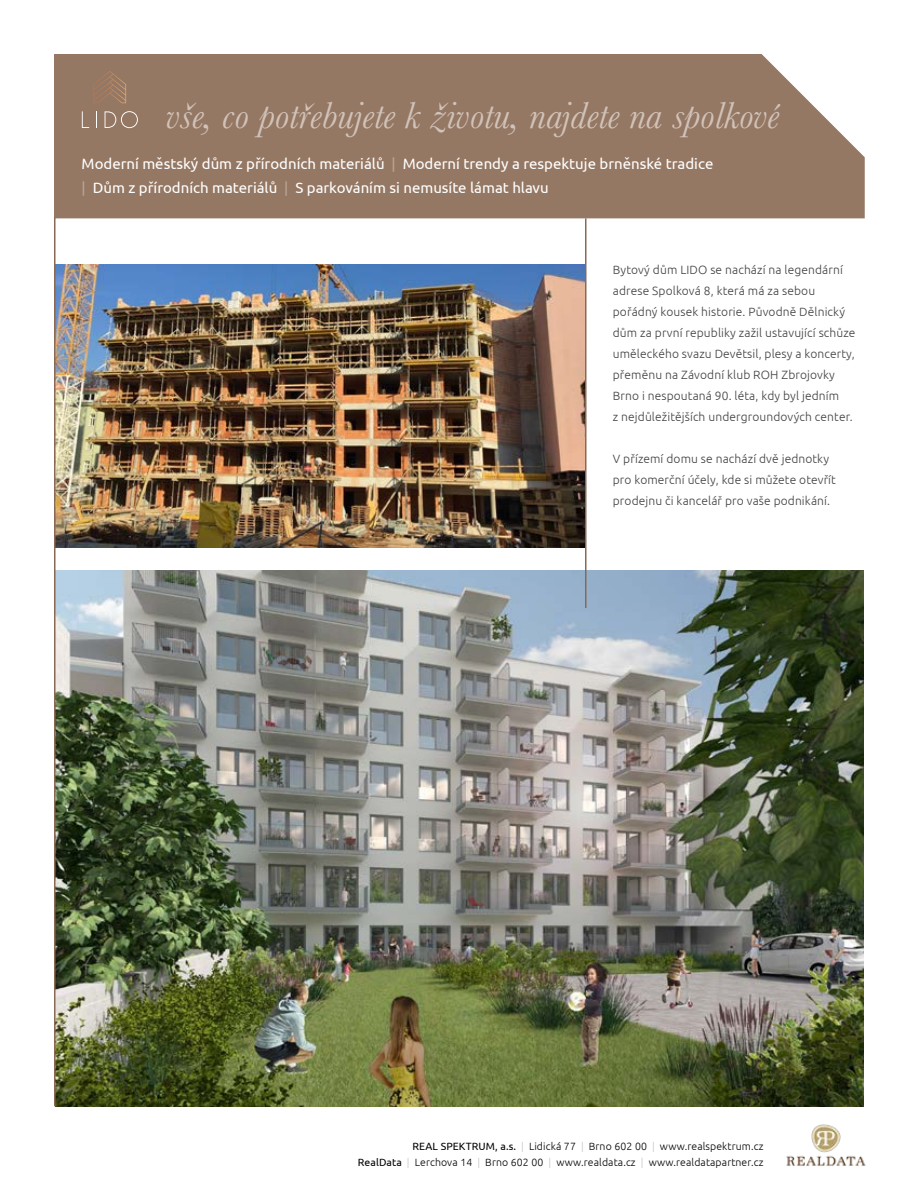
<style>
.page{position:relative;width:918px;height:1188px;background:#fff}
.page>*{position:absolute;margin:0;border:0;box-sizing:border-box;transform-origin:0 0}
.t1{font:italic 39px "Baskerville";color:#d1c3b9}
.t2{font:15px/24px "Ubuntu";color:#fff}
.t3{font:300 12px/21px "Ubuntu";letter-spacing:.01em;color:#414042}
.t4{font:300 10.5px/16.5px "Ubuntu";letter-spacing:.01em;color:#000;text-align:right}
.s1{color:#baa596}
.s2{font-weight:400}
.s3{color:#c2c2c2}
</style>
<div class="page">
<img style="left:786px;top:1124px;width:80px;height:42px">
<div style="left:54px;top:54px;width:811px;height:165px;background:#957864"></div>
<img style="left:56px;top:571px;width:808px;height:536px">
<img style="left:56px;top:265px;width:529px;height:282px">
<hr style="left:54px;top:218px;width:2px;height:888px;background:#896953">
<hr style="left:585px;top:218px;width:1px;height:390px;background:#896953">
<svg style="left:82px;top:111px;width:7px;height:17px"></svg>
<svg style="left:96px;top:111px;width:1px;height:17px"></svg>
<svg style="left:105px;top:111px;width:33px;height:17px"></svg>
<svg style="left:93px;top:71px;width:33px;height:32px"></svg>
<h1 class="t1" style="left:166px;top:90px;width:615px">vše, co potřebujete k životu, najdete na spolkové</h1>
<p class="t2" style="left:82px;top:151px;width:633px">Moderní městský dům z přírodních materiálů <span class="s1">|</span> Moderní trendy a respektuje brněnské tradice <span class="s1">|</span> Dům z přírodních materiálů <span class="s1">|</span> S parkováním si nemusíte lámat hlavu</p>
<p class="t3" style="left:613px;top:259px;width:244px">Bytový dům LIDO se nachází na legendární adrese Spolková 8, která má za sebou pořádný kousek historie. Původně Dělnický dům za první republiky zažil ustavující schůze uměleckého svazu Devětsil, plesy a koncerty, přeměnu na Závodní klub ROH Zbrojovky Brno i nespoutaná 90. léta, kdy byl jedním<br>z nejdůležitějších undergroundových center.</p>
<p class="t3" style="left:613px;top:448px;width:225px">V přízemí domu se nachází dvě jednotky pro komerční účely, kde si můžete otevřít prodejnu či kancelář pro vaše podnikání.</p>
<p class="t4" style="left:358px;top:1137px;width:407px"><span class="s2">REAL SPEKTRUM, a.s.</span> <span class="s3">|</span> Lidická 77 <span class="s3">|</span> Brno 602 00 <span class="s3">|</span> www.realspektrum.cz<br><span class="s2">RealData</span> <span class="s3">|</span> Lerchova 14 <span class="s3">|</span> Brno 602 00 <span class="s3">|</span> www.realdata.cz <span class="s3">|</span> www.realdatapartner.cz</p>
</div>
